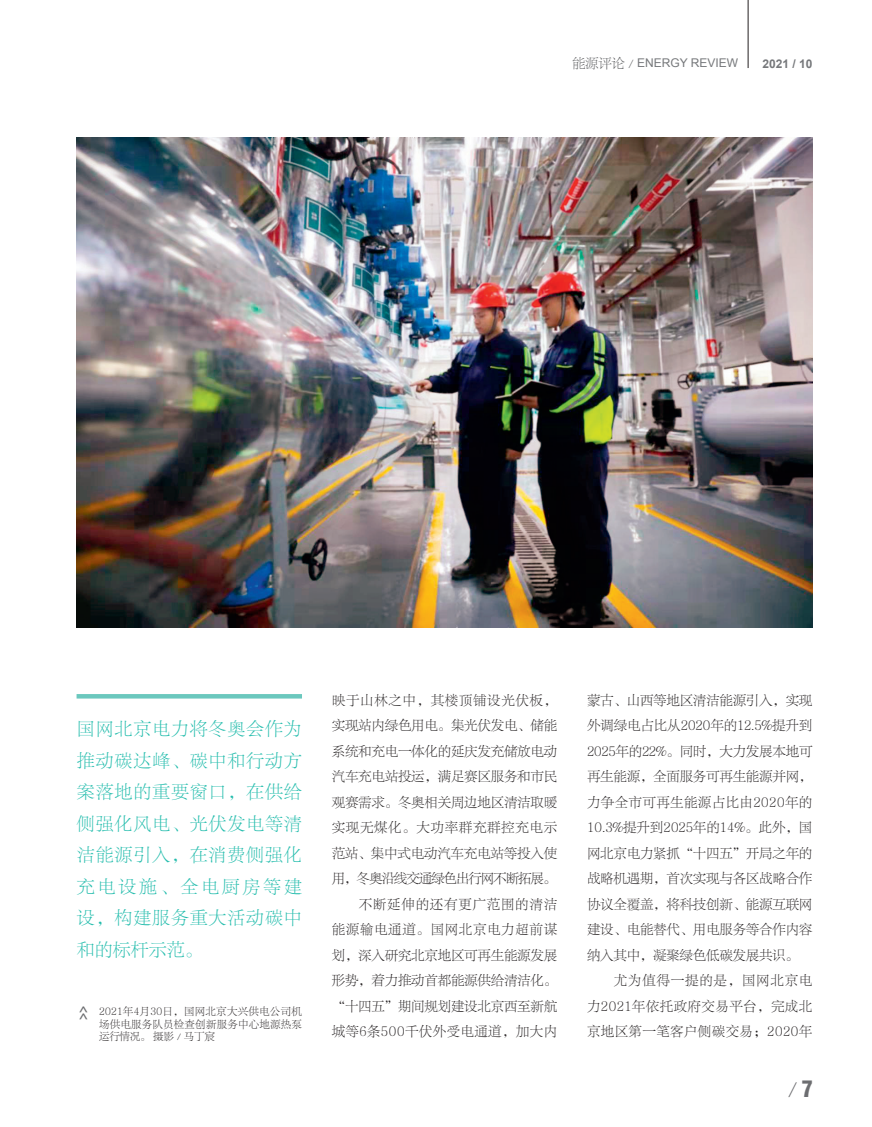
<style>
.page{position:relative;width:872px;height:1127px;background:#fff}
.page>*{position:absolute;margin:0;border:0;box-sizing:border-box;transform-origin:0 0}
.t1{font:24px "FZLTKSK GBK1 0";color:#6c6d70}
.抽文{font:18px/31.5px "FZLTKSK GBK1 0";letter-spacing:.045em;color:#22bcac;text-align:justify}
.内文{font:13.5px/25.5px "FZLTKSK GBK1 0";letter-spacing:-.015em;color:#231f20;text-align:justify}
.t2{font:12px "Arial";color:#76787b}
.t3{font:700 12px "Arial";color:#76787b}
.图说{font:10.5px/12.6px "FZLTKSK GBK1 0";letter-spacing:.02em;color:#231f20;text-align:justify}
.s1{font-family:"FZLTKSK GBK1 0";font-size:13.5px;color:#57585a}
.s2{font-family:"Helvetica Inserat LT Std";font-size:21px}
</style>
<div class="page">
<hr style="left:748px;top:0;width:1px;height:68px;background:#231f20">
<hr style="left:77px;top:694px;width:225px;height:4px;background:#6bc8be">
<img style="left:76px;top:137px;width:736px;height:491px">
<p class="t2" style="left:572px;top:55px;width:167px"><span class="s1">能源评论 /</span> ENERGY REVIEW</p>
<p class="t3" style="left:762px;top:56px;width:52px">2021 / 10</p>
<p class="抽文" style="left:77px;top:714px;width:226px">国网北京电力将冬奥会作为推动碳达峰、碳中和行动方案落地的重要窗口，在供给侧强化风电、光伏发电等清洁能源引入，在消费侧强化充电设施、全电厨房等建设，构建服务重大活动碳中和的标杆示范。</p>
<p class="图说" style="left:99px;top:1005px;width:204px">2021年4月30日，国网北京大兴供电公司机场供电服务队员检查创新服务中心地源热泵运行情况。 摄影 / 马丁宸</p>
<p class="内文" style="left:332px;top:688px;width:227px">映于山林之中，其楼顶铺设光伏板，实现站内绿色用电。集光伏发电、储能系统和充电一体化的延庆发充储放电动汽车充电站投运，满足赛区服务和市民观赛需求。冬奥相关周边地区清洁取暖实现无煤化。大功率群充群控充电示范站、集中式电动汽车充电站等投入使用，冬奥沿线交通绿色出行网不断拓展。</p>
<p class="内文" style="left:332px;top:892px;width:227px;text-indent:27px">不断延伸的还有更广范围的清洁能源输电通道。国网北京电力超前谋划，深入研究北京地区可再生能源发展形势，着力推动首都能源供给清洁化。“十四五”期间规划建设北京西至新航城等6条500千伏外受电通道，加大内</p>
<p class="内文" style="left:587px;top:688px;width:227px">蒙古、山西等地区清洁能源引入，实现外调绿电占比从2020年的12.5%提升到2025年的22%。同时，大力发展本地可再生能源，全面服务可再生能源并网，力争全市可再生能源占比由2020年的10.3%提升到2025年的14%。此外，国网北京电力紧抓“十四五”开局之年的战略机遇期，首次实现与各区战略合作协议全覆盖，将科技创新、能源互联网建设、电能替代、用电服务等合作内容纳入其中，凝聚绿色低碳发展共识。</p>
<p class="内文" style="left:587px;top:968px;width:227px;text-indent:27px">尤为值得一提的是，国网北京电力2021年依托政府交易平台，完成北京地区第一笔客户侧碳交易；2020年</p>
<h1 class="t1" style="left:787px;top:1076px;width:27px">/<span class="s2">7</span></h1>
</div>
